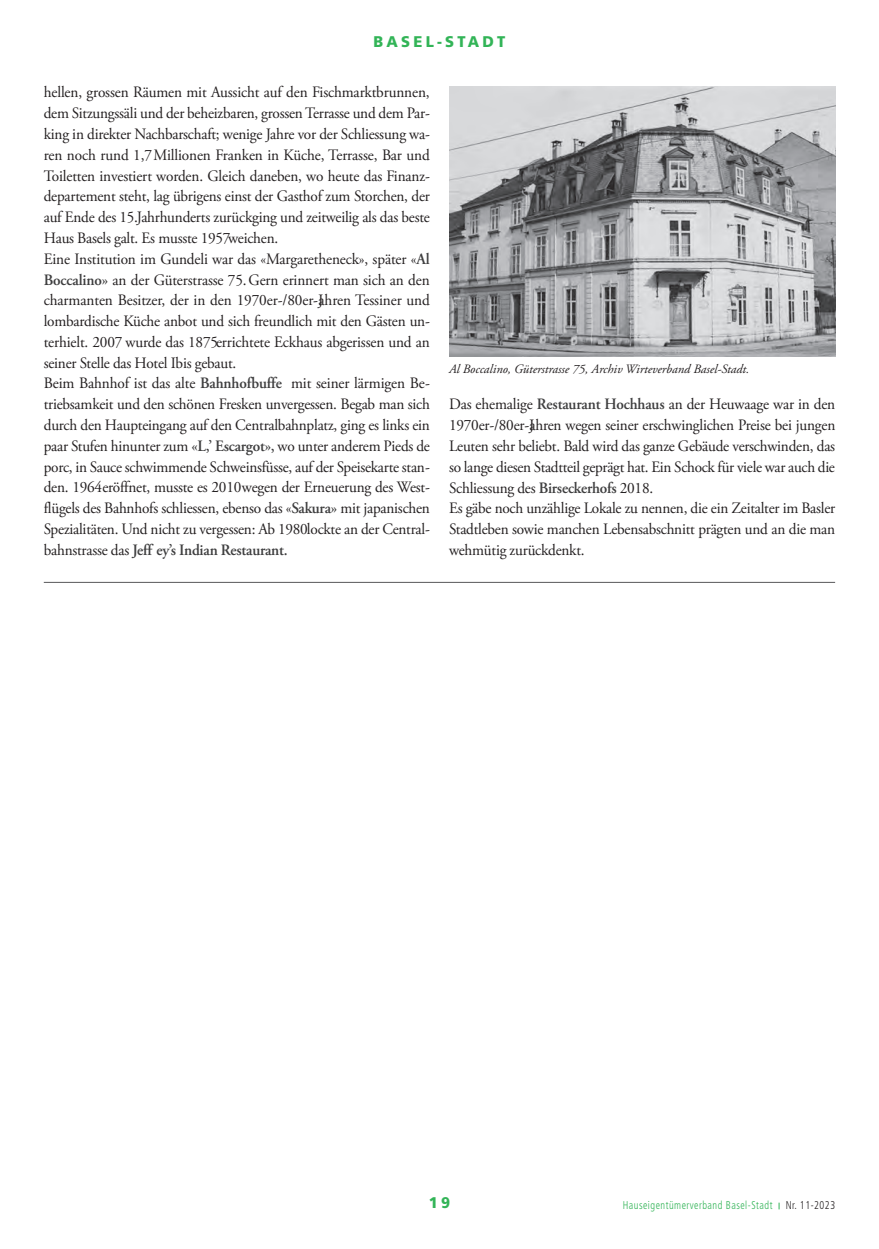
<style>
.page{position:relative;width:879px;height:1249px;background:#fff}
.page>*{position:absolute;margin:0;border:0;box-sizing:border-box;transform-origin:0 0}
.t1{font:15.9px/20.7px "Adobe Garamond Pro";letter-spacing:-.015em;color:#231f20;scale:.96 1}
.t2{font:900 15.45px "Frutiger LT Std";letter-spacing:.22em;color:#32b457;scale:.95 1}
.t3{font:italic 12.75px "Adobe Garamond Pro";color:#231f20}
.t4{font:300 condensed 11.25px "Frutiger LT Std";letter-spacing:.05em;color:#32b457;scale:.9 1}
.s1{font-weight:600;color:#3e3e3f}
.s2{color:#231f20}
</style>
<div class="page">
<img style="left:449px;top:86px;width:386px;height:271px">
<hr style="left:44px;top:582px;width:791px;height:1px;background:#57585a">
<p class="t2" style="left:373px;top:32px;width:140px">BASEL-STADT</p>
<p class="t1" style="left:44px;top:83px;width:404px">hellen, grossen Räumen mit Aussicht auf den Fischmarktbrunnen, dem Sitzungssäli und der beheizbaren, grossen Terrasse und dem Par&shy;king in direkter Nachbarschaft; wenige Jahre vor der Schliessung wa&shy;ren noch rund 1,7 Millionen Franken in Küche, Terrasse, Bar und Toiletten investiert worden. Gleich daneben, wo heute das Finanz&shy;departement steht, lag übrigens einst der Gasthof zum Storchen, der auf Ende des 15. Jahrhunderts zurückging und zeitweilig als das beste Haus Basels galt. Es musste 1957 weichen.<br>Eine Institution im Gundeli war das «Margaretheneck», später «<span class="s1">Al Boccalino»</span> an der Güterstrasse 75. Gern erinnert man sich an den charmanten Besitzer, der in den 1970er-/80er-Jahren Tessiner und lombardische Küche anbot und sich freundlich mit den Gästen un&shy;terhielt. 2007 wurde das 1875 errichtete Eckhaus abgerissen und an seiner Stelle das Hotel Ibis gebaut.<br>Beim Bahnhof ist das alte <span class="s1">Bahnhofbuffe</span> mit seiner lärmigen Be&shy;triebsamkeit und den schönen Fresken unvergessen. Begab man sich durch den Haupteingang auf den Centralbahnplatz, ging es links ein paar Stufen hinunter zum <span class="s1">«L,’ Escargot»,</span> wo unter anderem Pieds de porc, in Sauce schwimmende Schweinsfüsse, auf der Speisekarte stan&shy;den. 1964 eröffnet, musste es 2010 wegen der Erneuerung des West&shy;flügels des Bahnhofs schliessen, ebenso das «<span class="s1">Sakura»</span> mit japanischen Spezialitäten. Und nicht zu vergessen: Ab 1980 lockte an der Central&shy;bahnstrasse das <span class="s1">Jeff ey’s Indian Restaurant.</span></p>
<p class="t3" style="left:449px;top:361px;width:302px">Al Boccalino, Güterstrasse 75, Archiv Wirteverband Basel-Stadt.</p>
<p class="t1" style="left:449px;top:394px;width:404px">Das ehemalige <span class="s1">Restaurant Hochhaus</span> an der Heuwaage war in den 1970er-/80er-Jahren wegen seiner erschwinglichen Preise bei jungen Leuten sehr beliebt. Bald wird das ganze Gebäude verschwinden, das so lange diesen Stadtteil geprägt hat. Ein Schock für viele war auch die Schliessung des <span class="s1">Birseckerhofs</span> 2018.<br>Es gäbe noch unzählige Lokale zu nennen, die ein Zeitalter im Basler Stadtleben sowie manchen Lebensabschnitt prägten und an die man wehmütig zurückdenkt.</p>
<p class="t2" style="left:429px;top:1193px;width:24px">19</p>
<p class="t4" style="left:622px;top:1198px;width:237px">Hauseigentümerverband Basel-Stadt <span class="s2">Nr. 11-2023</span></p>
</div>
